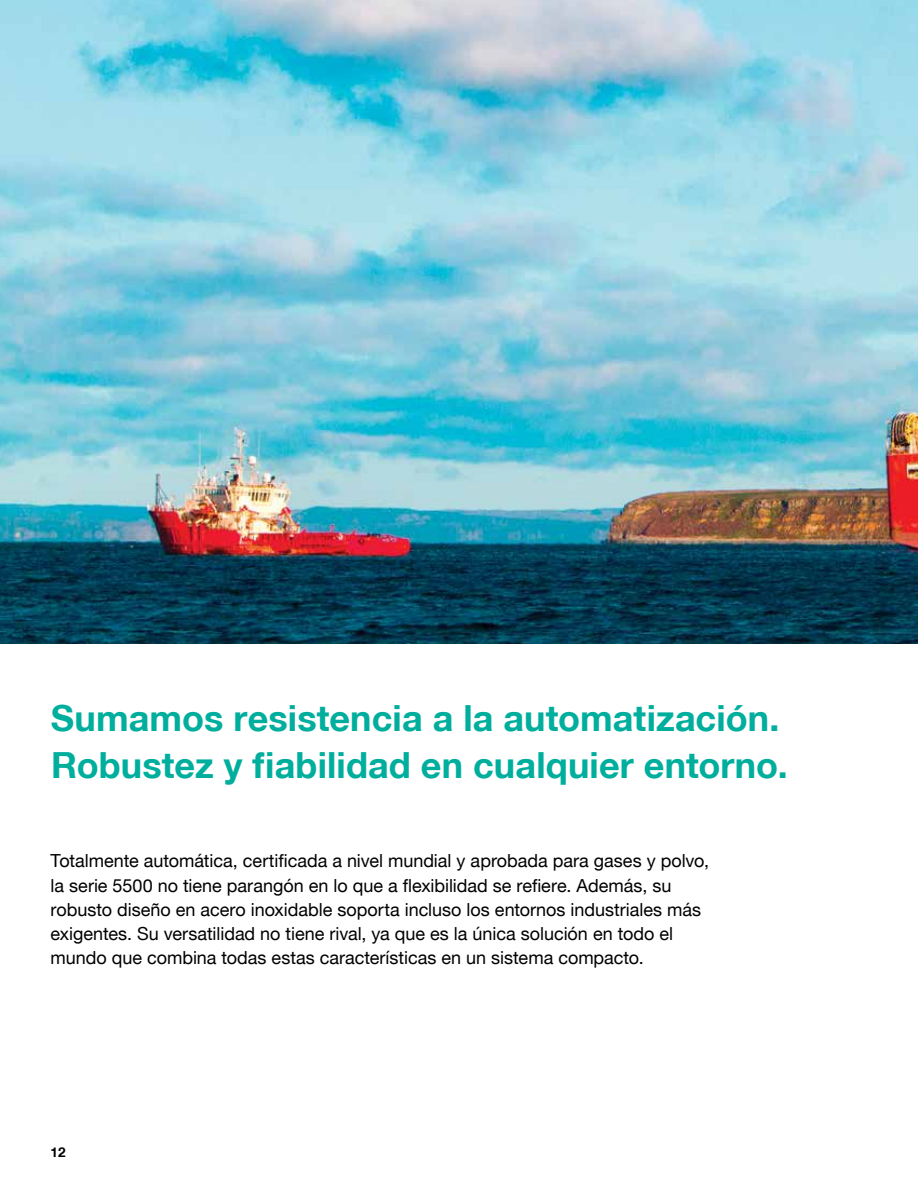
<style>
.page{position:relative;width:918px;height:1188px;background:#fff}
.page>*{position:absolute;margin:0;border:0;box-sizing:border-box;transform-origin:0 0}
.t1{font:700 36px/46.8px "Helvetica Neue LT";letter-spacing:.005em;color:#00ae9d}
.t2{font:18px/24.3px "Helvetica Neue LT";color:#000}
.t3{font:700 13.5px "Helvetica Neue LT";color:#000}
</style>
<div class="page">
<img style="left:0;top:0;width:918px;height:644px">
<h1 class="t1" style="left:51px;top:694px;width:738px">Sumamos resistencia a la automatización.<br>Robustez y fiabilidad en cualquier entorno.</h1>
<p class="t2" style="left:51px;top:849px;width:660px">Totalmente automática, certificada a nivel mundial y aprobada para gases y polvo, la serie 5500 no tiene parangón en lo que a flexibilidad se refiere. Además, su robusto diseño en acero inoxidable soporta incluso los entornos industriales más exigentes. Su versatilidad no tiene rival, ya que es la única solución en todo el mundo que combina todas estas características en un sistema compacto.</p>
<p class="t3" style="left:51px;top:1143px;width:17px">12</p>
</div>
